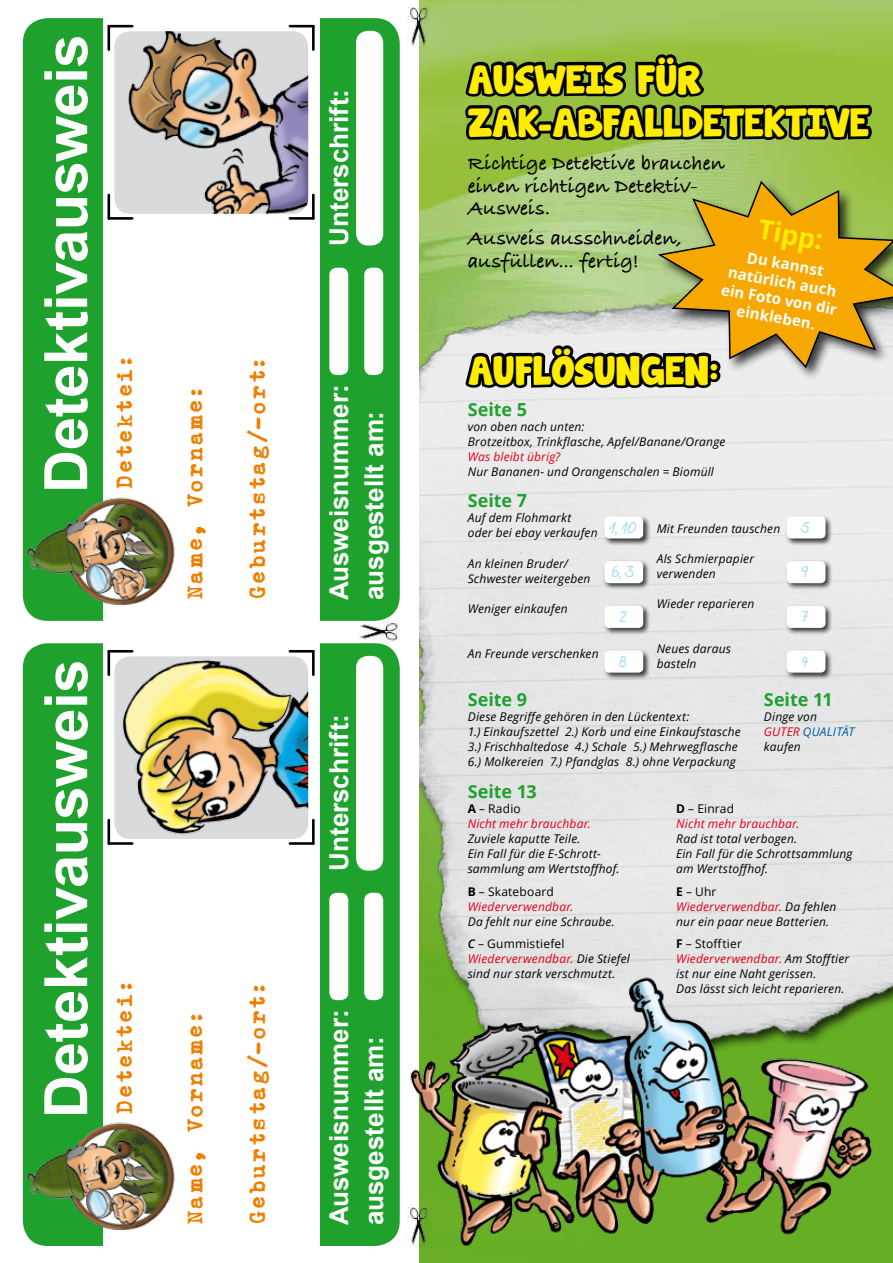
<style>
.page{position:relative;width:893px;height:1263px;background:#fff}
.page>*{position:absolute;margin:0;border:0;box-sizing:border-box;transform-origin:0 0}
.t1{font:700 59.85px "Arial";letter-spacing:-.01em;color:#fff}
.t2{font:36px/43.2px "Janda Manatee Solid";letter-spacing:-.005em;color:#ffed00}
.t3{font:700 27px "Open Sans";color:#ffed00}
.t4{font:700 26.1px "Arial";color:#fff}
.t5{font:25.5px "Erika Ormig";letter-spacing:.005em;color:#ee7f00}
.t6{font:700 21px/22.5px "Bradley Hand ITCTT";letter-spacing:.005em;color:#000}
.t7{font:700 18px "Open Sans";letter-spacing:-.005em;color:#1fa12e}
.t8{font:700 15px/18px "Open Sans";color:#fff;text-align:center}
.t9{font:13.5px "Agilo Handwriting";color:#a2daf4}
.t10{font:italic 12px/15px "Open Sans";letter-spacing:.015em;color:#000}
.t11{font:italic 12px/15px "Open Sans";letter-spacing:.015em;color:#e2001a}
.s1{font-weight:700;font-style:normal;color:#000}
.s2{font-style:normal;color:#000}
.s3{font-weight:600}
.s4{font-style:normal}
.s5{color:#e2001a}
.s6{color:#005ea8}
.s7{font-weight:700;font-style:normal}
</style>
<div class="page">
<img style="left:419px;top:0;width:474px;height:1263px">
<img style="left:419px;top:298px;width:474px;height:767px">
<div style="left:23px;top:643px;width:377px;height:603px;background:#1fa12e;border-radius:25px"></div>
<div style="left:103px;top:643px;width:217px;height:603px;background:#fff"></div>
<div style="left:364px;top:893px;width:19px;height:107px;background:#fff;border-radius:7px"></div>
<div style="left:356px;top:656px;width:27px;height:215px;background:#fff;border-radius:12px"></div>
<div style="left:329px;top:893px;width:19px;height:107px;background:#fff;border-radius:7px"></div>
<img style="left:114px;top:660px;width:194px;height:179px">
<hr style="left:107px;top:820px;width:3px;height:23px;background:#000">
<hr style="left:109px;top:842px;width:23px;height:3px;background:#000">
<hr style="left:107px;top:651px;width:3px;height:24px;background:#000">
<hr style="left:109px;top:650px;width:23px;height:2px;background:#000">
<hr style="left:312px;top:820px;width:3px;height:23px;background:#000">
<hr style="left:290px;top:842px;width:23px;height:3px;background:#000">
<hr style="left:312px;top:651px;width:3px;height:24px;background:#000">
<hr style="left:290px;top:650px;width:23px;height:2px;background:#000">
<img style="left:22px;top:1118px;width:153px;height:125px">
<div style="left:23px;top:18px;width:377px;height:603px;background:#1fa12e;border-radius:25px"></div>
<div style="left:103px;top:18px;width:217px;height:603px;background:#fff"></div>
<div style="left:364px;top:268px;width:19px;height:107px;background:#fff;border-radius:7px"></div>
<div style="left:356px;top:31px;width:27px;height:214px;background:#fff;border-radius:12px"></div>
<div style="left:329px;top:268px;width:19px;height:107px;background:#fff;border-radius:7px"></div>
<div style="left:114px;top:31px;width:194px;height:183px;background:#d9dadb;border-radius:16px"></div>
<img style="left:128px;top:31px;width:180px;height:183px">
<hr style="left:107px;top:195px;width:3px;height:23px;background:#000">
<hr style="left:109px;top:217px;width:23px;height:3px;background:#000">
<hr style="left:107px;top:26px;width:3px;height:24px;background:#000">
<hr style="left:109px;top:25px;width:23px;height:2px;background:#000">
<hr style="left:312px;top:195px;width:3px;height:23px;background:#000">
<hr style="left:290px;top:217px;width:23px;height:3px;background:#000">
<hr style="left:312px;top:26px;width:3px;height:24px;background:#000">
<hr style="left:290px;top:25px;width:23px;height:2px;background:#000">
<img style="left:22px;top:493px;width:153px;height:125px">
<img style="left:410px;top:970px;width:474px;height:293px">
<svg style="left:461px;top:49px;width:416px;height:100px"></svg>
<div style="left:603px;top:515px;width:48px;height:31px;background:#000;opacity:.75"></div>
<div style="left:604px;top:516px;width:39px;height:22px;background:#fff;border-radius:5px"></div>
<div style="left:603px;top:559px;width:48px;height:32px;background:#000;opacity:.75"></div>
<div style="left:604px;top:561px;width:39px;height:22px;background:#fff;border-radius:5px"></div>
<div style="left:603px;top:604px;width:48px;height:31px;background:#000;opacity:.75"></div>
<div style="left:604px;top:606px;width:39px;height:22px;background:#fff;border-radius:5px"></div>
<div style="left:603px;top:649px;width:48px;height:31px;background:#000;opacity:.75"></div>
<div style="left:604px;top:650px;width:39px;height:23px;background:#fff;border-radius:5px"></div>
<div style="left:785px;top:515px;width:48px;height:31px;background:#000;opacity:.75"></div>
<div style="left:787px;top:516px;width:38px;height:22px;background:#fff;border-radius:5px"></div>
<div style="left:785px;top:559px;width:48px;height:32px;background:#000;opacity:.75"></div>
<div style="left:787px;top:561px;width:38px;height:22px;background:#fff;border-radius:5px"></div>
<div style="left:785px;top:604px;width:48px;height:31px;background:#000;opacity:.75"></div>
<div style="left:787px;top:606px;width:38px;height:22px;background:#fff;border-radius:5px"></div>
<div style="left:785px;top:649px;width:48px;height:31px;background:#000;opacity:.75"></div>
<div style="left:787px;top:650px;width:38px;height:23px;background:#fff;border-radius:5px"></div>
<img style="left:406px;top:6px;width:25px;height:41px">
<img style="left:406px;top:1206px;width:25px;height:41px">
<img style="left:358px;top:620px;width:41px;height:24px">
<svg style="left:463px;top:182px;width:430px;height:223px"></svg>
<svg style="left:656px;top:179px;width:237px;height:191px"></svg>
<h1 class="t1" style="left:26px;top:493px;width:460px;rotate:-90deg">Detektivausweis</h1>
<h3 class="t5" style="left:109px;top:490px;width:137px;rotate:-90deg">Detektei:</h3>
<h1 class="t1" style="left:26px;top:1118px;width:460px;rotate:-90deg">Detektivausweis</h1>
<h3 class="t5" style="left:109px;top:1115px;width:137px;rotate:-90deg">Detektei:</h3>
<h3 class="t5" style="left:179px;top:600px;width:217px;rotate:-90deg">Name, Vorname:</h3>
<h3 class="t5" style="left:242px;top:600px;width:246px;rotate:-90deg">Geburtstag/-ort:</h3>
<h3 class="t5" style="left:179px;top:1225px;width:217px;rotate:-90deg">Name, Vorname:</h3>
<h3 class="t5" style="left:242px;top:1225px;width:246px;rotate:-90deg">Geburtstag/-ort:</h3>
<h3 class="t4" style="left:322px;top:245px;width:158px;rotate:-90deg">Unterschrift:</h3>
<h3 class="t4" style="left:322px;top:600px;width:217px;rotate:-90deg">Ausweisnummer:</h3>
<h3 class="t4" style="left:357px;top:600px;width:190px;rotate:-90deg">ausgestellt am:</h3>
<h3 class="t4" style="left:322px;top:871px;width:158px;rotate:-90deg">Unterschrift:</h3>
<h3 class="t4" style="left:322px;top:1225px;width:217px;rotate:-90deg">Ausweisnummer:</h3>
<h3 class="t4" style="left:357px;top:1225px;width:190px;rotate:-90deg">ausgestellt am:</h3>
<h2 class="t2" style="left:468px;top:59px;width:404px">AUSWEIS FÜR<br>ZAK-ABFALLDETEKTIVE</h2>
<h3 class="t6" style="left:468px;top:151px;width:258px">Richtige Detektive brauchen einen richtigen Detektiv-<br>Ausweis.</h3>
<h3 class="t6" style="left:468px;top:226px;width:216px">Ausweis ausschneiden, ausfüllen... fertig!</h3>
<h3 class="t3" style="left:762px;top:210px;width:67px;rotate:10deg">Tipp:</h3>
<p class="t8" style="left:729px;top:244px;width:119px;rotate:10deg">Du kannst natürlich auch ein Foto von dir einkleben.</p>
<h2 class="t2" style="left:468px;top:351px;width:252px">AUFLÖSUNGEN:</h2>
<h3 class="t7" style="left:468px;top:397px;width:61px">Seite 5</h3>
<p class="t10" style="left:468px;top:419px;width:259px">von oben nach unten:<br>Brotzeitbox, Trinkflasche, Apfel/Banane/Orange</p>
<p class="t11" style="left:468px;top:449px;width:94px">Was bleibt übrig?</p>
<p class="t10" style="left:468px;top:464px;width:248px">Nur Bananen- und Orangenschalen = Biomüll</p>
<h3 class="t7" style="left:468px;top:488px;width:61px">Seite 7</h3>
<p class="t10" style="left:468px;top:510px;width:131px">Auf dem Flohmarkt oder bei ebay verkaufen</p>
<p class="t10" style="left:468px;top:555px;width:124px">An kleinen Bruder/<br>Schwester weitergeben</p>
<p class="t10" style="left:468px;top:600px;width:102px">Weniger einkaufen</p>
<p class="t10" style="left:468px;top:645px;width:132px">An Freunde verschenken</p>
<p class="t9" style="left:609px;top:520px;width:29px">1, 10</p>
<p class="t9" style="left:612px;top:565px;width:24px">6, 3</p>
<p class="t9" style="left:619px;top:610px;width:9px">2</p>
<p class="t9" style="left:619px;top:654px;width:9px">8</p>
<p class="t10" style="left:657px;top:521px;width:125px">Mit Freunden tauschen</p>
<p class="t10" style="left:657px;top:551px;width:99px">Als Schmierpapier verwenden</p>
<p class="t10" style="left:657px;top:596px;width:99px">Wieder reparieren</p>
<p class="t10" style="left:657px;top:641px;width:76px">Neues daraus basteln</p>
<p class="t9" style="left:801px;top:520px;width:10px">5</p>
<p class="t9" style="left:802px;top:565px;width:8px">9</p>
<p class="t9" style="left:802px;top:610px;width:8px">7</p>
<p class="t9" style="left:802px;top:654px;width:8px">4</p>
<h3 class="t7" style="left:468px;top:686px;width:61px">Seite 9</h3>
<p class="t10" style="left:468px;top:708px;width:274px">Diese Begriffe gehören in den Lückentext:<br>1.) Einkaufszettel 2.) Korb und eine Einkaufstasche 3.) Frischhaltedose 4.) Schale 5.) Mehrwegflasche 6.) Molkereien 7.) Pfandglas 8.) ohne Verpackung</p>
<h3 class="t7" style="left:468px;top:779px;width:71px">Seite 13</h3>
<p class="t11" style="left:468px;top:801px;width:125px"><span class="s1">A</span> <span class="s2">– Radio<br></span>Nicht mehr brauchbar.</p>
<p class="t10" style="left:468px;top:831px;width:153px">Zuviele kaputte Teile.<br>Ein Fall für die E-Schrott&shy;sammlung am Wertstoffhof.</p>
<p class="t11" style="left:468px;top:884px;width:107px"><span class="s1">B</span> <span class="s2">– Skateboard<br></span>Wiederverwendbar.</p>
<p class="t10" style="left:468px;top:910px;width:149px;line-height:22.5px">Da fehlt nur eine Schraube.<br><span class="s3">C</span> <span class="s4">– Gummistiefel</span></p>
<p class="t10" style="left:468px;top:951px;width:164px"><span class="s5">Wiederverwendbar.</span> Die Stiefel sind nur stark verschmutzt.</p>
<h3 class="t7" style="left:764px;top:686px;width:70px">Seite 11</h3>
<p class="t10" style="left:764px;top:708px;width:92px">Dinge von<br><span class="s5">GUTER</span> <span class="s6">QUALITÄT </span>kaufen</p>
<p class="t11" style="left:676px;top:801px;width:125px"><span class="s1">D</span> <span class="s2">– Einrad<br></span>Nicht mehr brauchbar.</p>
<p class="t10" style="left:676px;top:831px;width:178px">Rad ist total verbogen.<br>Ein Fall für die Schrottsammlung am Wertstoffhof.</p>
<p class="t10" style="left:676px;top:883px;width:162px"><span class="s7">E</span> <span class="s4">– Uhr<br></span><span class="s5">Wiederverwendbar.</span> Da fehlen nur ein paar neue Batterien.</p>
<p class="t10" style="left:676px;top:936px;width:175px"><span class="s7">F</span> <span class="s4">– Stofftier<br></span><span class="s5">Wiederverwendbar.</span> Am Stofftier ist nur eine Naht gerissen.<br>Das lässt sich leicht reparieren.</p>
</div>
